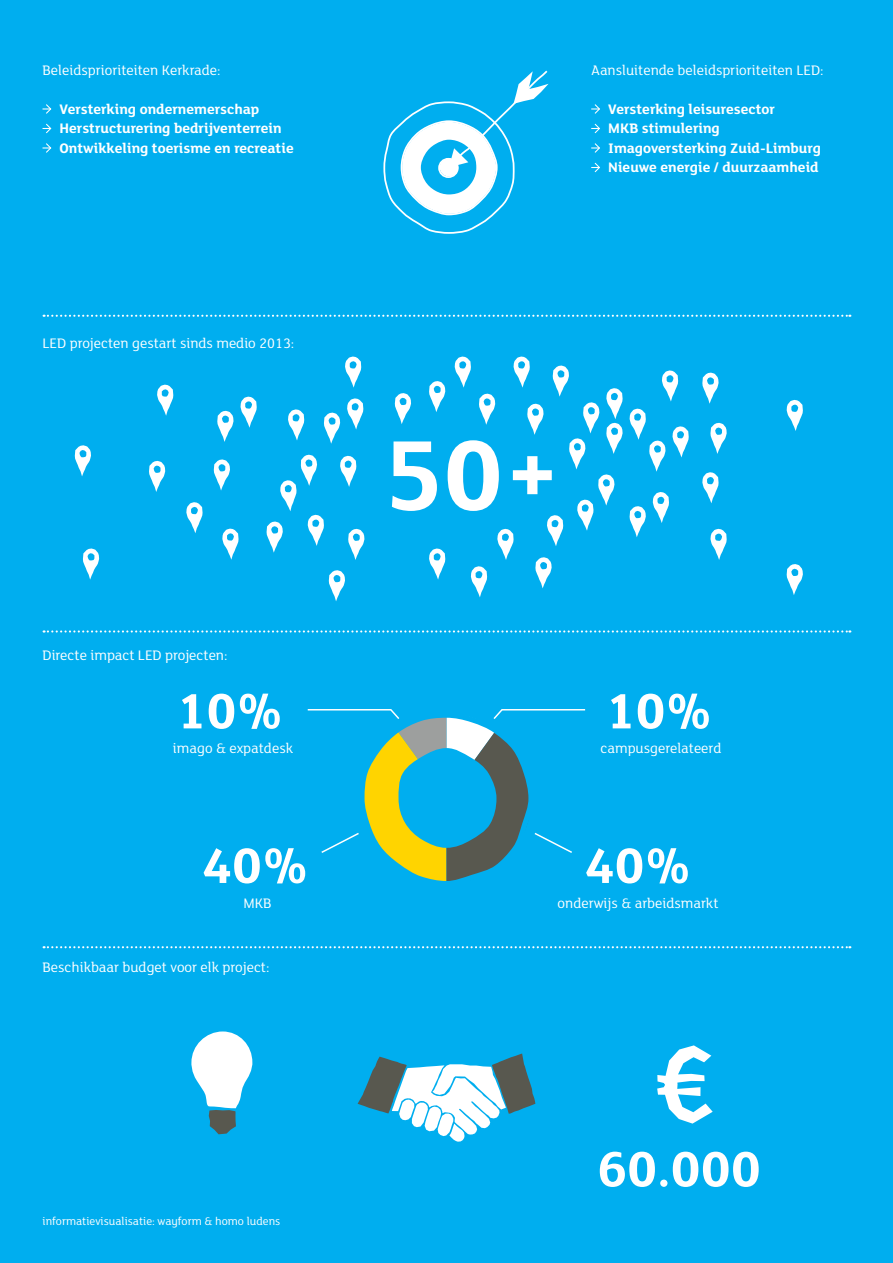
<style>
.page{position:relative;width:893px;height:1263px;background:#00aeef}
.page>*{position:absolute;margin:0;border:0;box-sizing:border-box;transform-origin:0 0}
.t1{font:700 108px "FS Lola";color:#fff}
.t2{font:700 54px "FS Lola";color:#fff}
.t3{font:15px "FS Lola";color:#fff}
.t4{font:700 15px/19.5px "FS Lola";color:#fff}
.t5{font:12px "FS Lola";color:#fff}
</style>
<div class="page">
<svg style="left:44px;top:946px;width:806px;height:2px"></svg>
<svg style="left:44px;top:630px;width:806px;height:2px"></svg>
<svg style="left:44px;top:315px;width:806px;height:2px"></svg>
<svg style="left:340px;top:456px;width:16px;height:31px"></svg>
<svg style="left:83px;top:548px;width:16px;height:32px"></svg>
<svg style="left:186px;top:502px;width:17px;height:31px"></svg>
<svg style="left:75px;top:445px;width:16px;height:31px"></svg>
<svg style="left:710px;top:529px;width:17px;height:31px"></svg>
<svg style="left:787px;top:400px;width:16px;height:31px"></svg>
<svg style="left:662px;top:370px;width:16px;height:32px"></svg>
<svg style="left:702px;top:472px;width:17px;height:31px"></svg>
<svg style="left:329px;top:570px;width:16px;height:31px"></svg>
<svg style="left:710px;top:423px;width:17px;height:31px"></svg>
<svg style="left:345px;top:356px;width:16px;height:32px"></svg>
<svg style="left:395px;top:393px;width:16px;height:31px"></svg>
<svg style="left:288px;top:409px;width:16px;height:31px"></svg>
<svg style="left:149px;top:461px;width:16px;height:31px"></svg>
<svg style="left:222px;top:529px;width:17px;height:31px"></svg>
<svg style="left:702px;top:373px;width:17px;height:31px"></svg>
<svg style="left:653px;top:492px;width:16px;height:31px"></svg>
<svg style="left:630px;top:506px;width:16px;height:31px"></svg>
<svg style="left:241px;top:397px;width:16px;height:31px"></svg>
<svg style="left:217px;top:411px;width:16px;height:31px"></svg>
<svg style="left:267px;top:455px;width:57px;height:98px"></svg>
<svg style="left:672px;top:426px;width:17px;height:31px"></svg>
<svg style="left:630px;top:409px;width:35px;height:63px"></svg>
<svg style="left:347px;top:398px;width:16px;height:31px"></svg>
<svg style="left:324px;top:413px;width:16px;height:31px"></svg>
<svg style="left:429px;top:548px;width:16px;height:32px"></svg>
<svg style="left:348px;top:529px;width:16px;height:31px"></svg>
<svg style="left:157px;top:385px;width:16px;height:31px"></svg>
<svg style="left:214px;top:459px;width:16px;height:32px"></svg>
<svg style="left:787px;top:564px;width:16px;height:31px"></svg>
<svg style="left:455px;top:356px;width:168px;height:241px"></svg>
<svg style="left:429px;top:381px;width:16px;height:31px"></svg>
<svg style="left:307px;top:709px;width:279px;height:172px"></svg>
<svg style="left:358px;top:1053px;width:177px;height:89px"></svg>
<svg style="left:191px;top:1031px;width:61px;height:103px"></svg>
<svg style="left:657px;top:1045px;width:56px;height:78px"></svg>
<svg style="left:383px;top:70px;width:166px;height:164px"></svg>
<svg style="left:43px;top:104px;width:9px;height:10px"></svg>
<svg style="left:43px;top:123px;width:9px;height:11px"></svg>
<svg style="left:43px;top:143px;width:9px;height:10px"></svg>
<svg style="left:591px;top:104px;width:9px;height:10px"></svg>
<svg style="left:591px;top:123px;width:9px;height:11px"></svg>
<svg style="left:591px;top:143px;width:9px;height:10px"></svg>
<svg style="left:591px;top:162px;width:9px;height:11px"></svg>
<p class="t3" style="left:43px;top:60px;width:180px">Beleidsprioriteiten Kerkrade:</p>
<p class="t3" style="left:591px;top:60px;width:234px">Aansluitende beleidsprioriteiten LED:</p>
<p class="t4" style="left:60px;top:98px;width:236px">Versterking ondernemerschap<br>Herstructurering bedrijventerrein<br>Ontwikkeling toerisme en recreatie</p>
<p class="t4" style="left:608px;top:98px;width:214px">Versterking leisuresector<br>MKB stimulering<br>Imagoversterking Zuid-Limburg<br>Nieuwe energie / duurzaamheid</p>
<p class="t3" style="left:43px;top:333px;width:253px">LED projecten gestart sinds medio 2013:</p>
<p class="t3" style="left:43px;top:645px;width:187px">Directe impact LED projecten:</p>
<h2 class="t2" style="left:176px;top:674px;width:108px">10%</h2>
<p class="t3" style="left:173px;top:738px;width:122px">imago &amp; expatdesk</p>
<h2 class="t2" style="left:202px;top:828px;width:108px">40%</h2>
<p class="t3" style="left:244px;top:894px;width:30px">MKB</p>
<p class="t3" style="left:43px;top:957px;width:228px">Beschikbaar budget voor elk project:</p>
<p class="t5" style="left:43px;top:1213px;width:239px">informatievisualisatie: wayform &amp; homo ludens</p>
<h1 class="t1" style="left:383px;top:400px;width:180px">50+</h1>
<h2 class="t2" style="left:605px;top:674px;width:108px">10%</h2>
<p class="t3" style="left:600px;top:738px;width:122px">campusgerelateerd</p>
<h2 class="t2" style="left:584px;top:828px;width:108px">40%</h2>
<p class="t3" style="left:558px;top:894px;width:162px">onderwijs &amp; arbeidsmarkt</p>
<h2 class="t2" style="left:597px;top:1132px;width:165px">60.000</h2>
</div>
